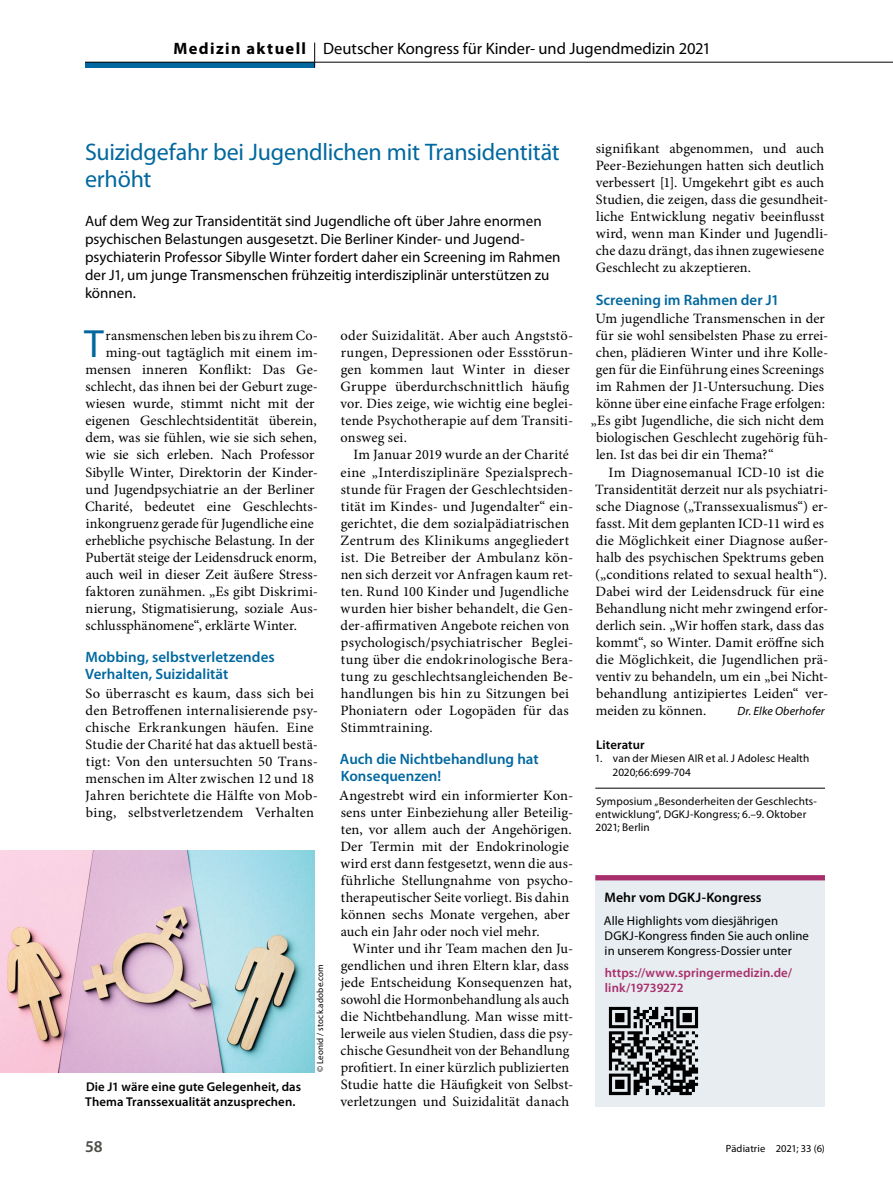
<style>
.page{position:relative;width:893px;height:1187px;background:#fff}
.page>*{position:absolute;margin:0;border:0;box-sizing:border-box;transform-origin:0 0}
.Para_Initial_2{font:39.45px "Myriad Pro";color:#00689f}
.Title_2{font:24px/27px "Myriad Pro";letter-spacing:-.01em;color:#00689f}
.t1{font:16.5px "Myriad Pro";letter-spacing:-.005em;color:#000}
.t2{font:600 16.5px "Myriad Pro";color:#4d4c47}
.Trailer_2{font:15px/18px "Myriad Pro";color:#000}
.SectionHeading_1_x1{font:600 15px/17px "Myriad Pro";color:#00689f}
.Para_Indent{font:14.25px/17px "Minion Pro";letter-spacing:.01em;color:#000}
.Para_x{font:14.25px/17px "Minion Pro";letter-spacing:.01em;color:#000}
.Para_Initial_2-2{font:14.25px "Minion Pro";color:#000}
.Box_Heading_Springer{font:600 13.8px "Myriad Pro";letter-spacing:.005em;color:#000}
.Para_Box{font:12.75px/15px "Myriad Pro";letter-spacing:.005em;color:#000}
.Image_Caption_x{font:600 12.75px/15px "Myriad Pro";letter-spacing:.01em;color:#000}
.Para_Box_SpringerHyp{font:600 12.75px/15px "Myriad Pro";letter-spacing:.005em;color:#a82d6b}
.Bibliography_Heading{font:600 12.75px "Myriad Pro";letter-spacing:.005em;color:#000}
.Para_Indent-2{font:italic 12px "Myriad Pro";letter-spacing:.005em;color:#000}
.Source_x{font:11.25px/12.8px "Myriad Pro";letter-spacing:.01em;color:#000}
.t3{font:10.5px "Myriad Pro";letter-spacing:.01em;color:#000}
.Image_Source_x{font:9px "Myriad Pro";letter-spacing:.02em;color:#000}
.s1{font-weight:700}
</style>
<div class="page">
<hr style="left:595px;top:787px;width:230px;height:1px;background:#000">
<img style="left:0;top:850px;width:315px;height:222px">
<div style="left:595px;top:875px;width:230px;height:231px;background:#e7edf0"></div>
<div style="left:595px;top:875px;width:230px;height:5px;background:#a82d6b"></div>
<img style="left:608px;top:1006px;width:91px;height:90px">
<div style="left:85px;top:62px;width:230px;height:5px;background:#00689f"></div>
<hr style="left:85px;top:62px;width:230px;height:1px;background:#000">
<hr style="left:315px;top:62px;width:578px;height:1px;background:#000">
<svg style="left:314px;top:43px;width:1px;height:24px"></svg>
<p class="t1" style="left:173px;top:38px;width:539px"><span class="s1">Medizin aktuell</span> Deutscher Kongress für Kinder- und Jugendmedizin 2021</p>
<p class="Title_2" style="left:85px;top:138px;width:476px">Suizidgefahr bei Jugendlichen mit Transidentität erhöht</p>
<p class="Trailer_2" style="left:85px;top:212px;width:477px">Auf dem Weg zur Transidentität sind Jugendliche oft über Jahre enormen psychischen Belastungen ausgesetzt. Die Berliner Kinder- und Jugend&shy;psychiaterin Professor Sibylle Winter fordert daher ein Screening im Rahmen der J1, um junge Transmenschen frühzeitig interdisziplinär unterstützen zu können.</p>
<p class="Para_Initial_2" style="left:84px;top:320px;width:21px">T</p>
<p class="Para_Initial_2-2" style="left:106px;top:326px;width:214px">ransmenschen leben bis zu ihrem Co-</p>
<p class="Para_x" style="left:341px;top:327px;width:234px">oder Suizidalität. Aber auch Angststö&shy;rungen, Depressionen oder Essstörun&shy;gen kommen laut Winter in dieser Gruppe überdurchschnittlich häufig vor. Dies zeige, wie wichtig eine beglei&shy;tende Psychotherapie auf dem Transiti&shy;onsweg sei.</p>
<p class="Para_Indent" style="left:341px;top:446px;width:234px;text-indent:13px">Im Januar 2019 wurde an der Charité eine „Interdisziplinäre Spezialsprech&shy;stunde für Fragen der Geschlechtsiden&shy;tität im Kindes- und Jugendalter“ ein&shy;gerichtet, die dem sozialpädiatrischen Zentrum des Klinikums angegliedert ist. Die Betreiber der Ambulanz kön&shy;nen sich derzeit vor Anfragen kaum ret&shy;ten. Rund 100 Kinder und Jugendliche wurden hier bisher behandelt, die Gen&shy;der-affirmativen Angebote reichen von psychologisch/psychiatrischer Beglei&shy;tung über die endokrinologische Bera&shy;tung zu geschlechtsangleichenden Be&shy;handlungen bis hin zu Sitzungen bei Phoniatern oder Logopäden für das Stimmtraining.</p>
<p class="SectionHeading_1_x1" style="left:340px;top:750px;width:200px">Auch die Nichtbehandlung hat<br>Konsequenzen!</p>
<p class="Para_x" style="left:339px;top:786px;width:236px">Angestrebt wird ein informierter Kon&shy;sens unter Einbeziehung aller Beteilig&shy;ten, vor allem auch der Angehörigen.<br>Der Termin mit der Endokrinologie wird erst dann festgesetzt, wenn die aus&shy;führliche Stellungnahme von psycho&shy;therapeutischer Seite vorliegt. Bis dahin können sechs Monate vergehen, aber auch ein Jahr oder noch viel mehr.</p>
<p class="Para_Indent" style="left:341px;top:940px;width:234px;text-indent:12px">Winter und ihr Team machen den Ju&shy;gendlichen und ihren Eltern klar, dass jede Entscheidung Konsequenzen hat, sowohl die Hormonbehandlung als auch die Nichtbehandlung. Man wisse mitt&shy;lerweile aus vielen Studien, dass die psy&shy;chische Gesundheit von der Behandlung profitiert. In einer kürzlich publizierten Studie hatte die Häufigkeit von Selbst&shy;verletzungen und Suizidalität danach</p>
<p class="Para_Initial_2-2" style="left:106px;top:343px;width:214px">ming-out tagtäglich mit einem im-</p>
<p class="Para_Initial_2-2" style="left:86px;top:360px;width:234px">mensen inneren Konflikt: Das Ge-</p>
<p class="Para_Initial_2-2" style="left:86px;top:377px;width:234px">schlecht, das ihnen bei der Geburt zuge-</p>
<p class="Para_Initial_2-2" style="left:85px;top:394px;width:231px">wiesen wurde, stimmt nicht mit der</p>
<p class="Para_Initial_2-2" style="left:85px;top:411px;width:233px">eigenen Geschlechtsidentität überein,</p>
<p class="Para_Initial_2-2" style="left:85px;top:428px;width:233px">dem, was sie fühlen, wie sie sich sehen,</p>
<p class="Para_Initial_2-2" style="left:85px;top:445px;width:231px">wie sie sich erleben. Nach Professor</p>
<p class="Para_Initial_2-2" style="left:86px;top:462px;width:234px">Sibylle Winter, Direktorin der Kinder-</p>
<p class="Para_Initial_2-2" style="left:86px;top:479px;width:231px">und Jugendpsychiatrie an der Berliner</p>
<p class="Para_Initial_2-2" style="left:85px;top:496px;width:233px">Charité, bedeutet eine Geschlechts-</p>
<p class="Para_Initial_2-2" style="left:86px;top:513px;width:230px">inkongruenz gerade für Jugendliche eine</p>
<p class="Para_Initial_2-2" style="left:85px;top:530px;width:231px">erhebliche psychische Belastung. In der</p>
<p class="Para_Initial_2-2" style="left:85px;top:547px;width:233px">Pubertät steige der Leidensdruck enorm,</p>
<p class="Para_Initial_2-2" style="left:86px;top:564px;width:232px">auch weil in dieser Zeit äußere Stress-</p>
<p class="Para_Initial_2-2" style="left:86px;top:581px;width:234px">faktoren zunähmen. „Es gibt Diskrimi-</p>
<p class="Para_Initial_2-2" style="left:86px;top:598px;width:234px">nierung, Stigmatisierung, soziale Aus-</p>
<p class="Para_Initial_2-2" style="left:86px;top:615px;width:213px">schlussphänomene“, erklärte Winter.</p>
<p class="SectionHeading_1_x1" style="left:85px;top:648px;width:191px">Mobbing, selbstverletzendes<br>Verhalten, Suizidalität</p>
<p class="Para_x" style="left:85px;top:684px;width:234px">So überrascht es kaum, dass sich bei den Betroffenen internalisierende psy&shy;chische Erkrankungen häufen. Eine Studie der Charité hat das aktuell bestä&shy;tigt: Von den untersuchten 50 Trans&shy;menschen im Alter zwischen 12 und 18<br>Jahren berichtete die Hälfte von Mob&shy;bing, selbstverletzendem Verhalten</p>
<p class="Image_Source_x" style="left:315px;top:1072px;width:110px;rotate:-90deg">© Leonid / stock.adobe.com</p>
<p class="Image_Caption_x" style="left:85px;top:1078px;width:217px">Die J1 wäre eine gute Gelegenheit, das<br>Thema Transsexualität anzusprechen.</p>
<p class="Para_Indent" style="left:596px;top:140px;width:234px">signifikant abgenommen, und auch Peer-Beziehungen hatten sich deutlich verbessert [1]. Umgekehrt gibt es auch Studien, die zeigen, dass die gesundheit&shy;liche Entwicklung negativ beeinflusst wird, wenn man Kinder und Jugendli&shy;che dazu drängt, das ihnen zugewiesene Geschlecht zu akzeptieren.</p>
<p class="SectionHeading_1_x1" style="left:596px;top:291px;width:185px">Screening im Rahmen der J1</p>
<p class="Para_x" style="left:595px;top:310px;width:231px">Um jugendliche Transmenschen in der</p>
<p class="Para_x" style="left:596px;top:327px;width:234px">für sie wohl sensibelsten Phase zu errei-</p>
<p class="Para_x" style="left:596px;top:344px;width:234px">chen, plädieren Winter und ihre Kolle-</p>
<p class="Para_x" style="left:596px;top:361px;width:230px">gen für die Einführung eines Screenings</p>
<p class="Para_x" style="left:596px;top:378px;width:230px">im Rahmen der J1-Untersuchung. Dies</p>
<p class="Para_x" style="left:596px;top:395px;width:230px">könne über eine einfache Frage erfolgen:</p>
<p class="Para_x" style="left:591px;top:412px;width:235px">„Es gibt Jugendliche, die sich nicht dem</p>
<p class="Para_x" style="left:596px;top:429px;width:234px">biologischen Geschlecht zugehörig füh-</p>
<p class="Para_x" style="left:596px;top:446px;width:179px">len. Ist das bei dir ein Thema?“</p>
<p class="Para_Indent" style="left:595px;top:463px;width:235px;text-indent:13px">Im Diagnosemanual ICD-10 ist die Transidentität derzeit nur als psychiatri&shy;sche Diagnose („Transsexualismus“) er&shy;fasst. Mit dem geplanten ICD-11 wird es die Möglichkeit einer Diagnose außer&shy;halb des psychischen Spektrums geben („conditions related to sexual health“).<br>Dabei wird der Leidensdruck für eine Behandlung nicht mehr zwingend erfor&shy;derlich sein. „Wir hoffen stark, dass das kommt“, so Winter. Damit eröffne sich die Möglichkeit, die Jugendlichen prä&shy;ventiv zu behandeln, um ein „bei Nicht&shy;behandlung antizipiertes Leiden“ ver&shy;meiden zu können.</p>
<p class="Para_Indent-2" style="left:737px;top:703px;width:89px">Dr. Elke Oberhofer</p>
<p class="Bibliography_Heading" style="left:596px;top:736px;width:50px">Literatur</p>
<p class="Source_x" style="left:613px;top:751px;width:198px;line-height:13.4px;text-indent:-18px">1. van der Miesen AIR et al. J Adolesc Health<br>2020;66:699-704</p>
<p class="Source_x" style="left:596px;top:795px;width:223px">Symposium „Besonderheiten der Geschlechts&shy;entwicklung“, DGKJ-Kongress; 6.–9. Oktober<br>2021; Berlin</p>
<p class="Box_Heading_Springer" style="left:604px;top:888px;width:159px">Mehr vom DGKJ-Kongress</p>
<p class="Para_Box" style="left:604px;top:913px;width:207px">Alle Highlights vom diesjährigen<br>DGKJ-Kongress finden Sie auch online in unserem Kongress-Dossier unter</p>
<p class="Para_Box_SpringerHyp" style="left:605px;top:964px;width:189px">https://www.springermedizin.de/ link/19739272</p>
<p class="t2" style="left:85px;top:1135px;width:19px">58</p>
<p class="t3" style="left:726px;top:1141px;width:101px">Pädiatrie 2021; 33 (6)</p>
</div>
